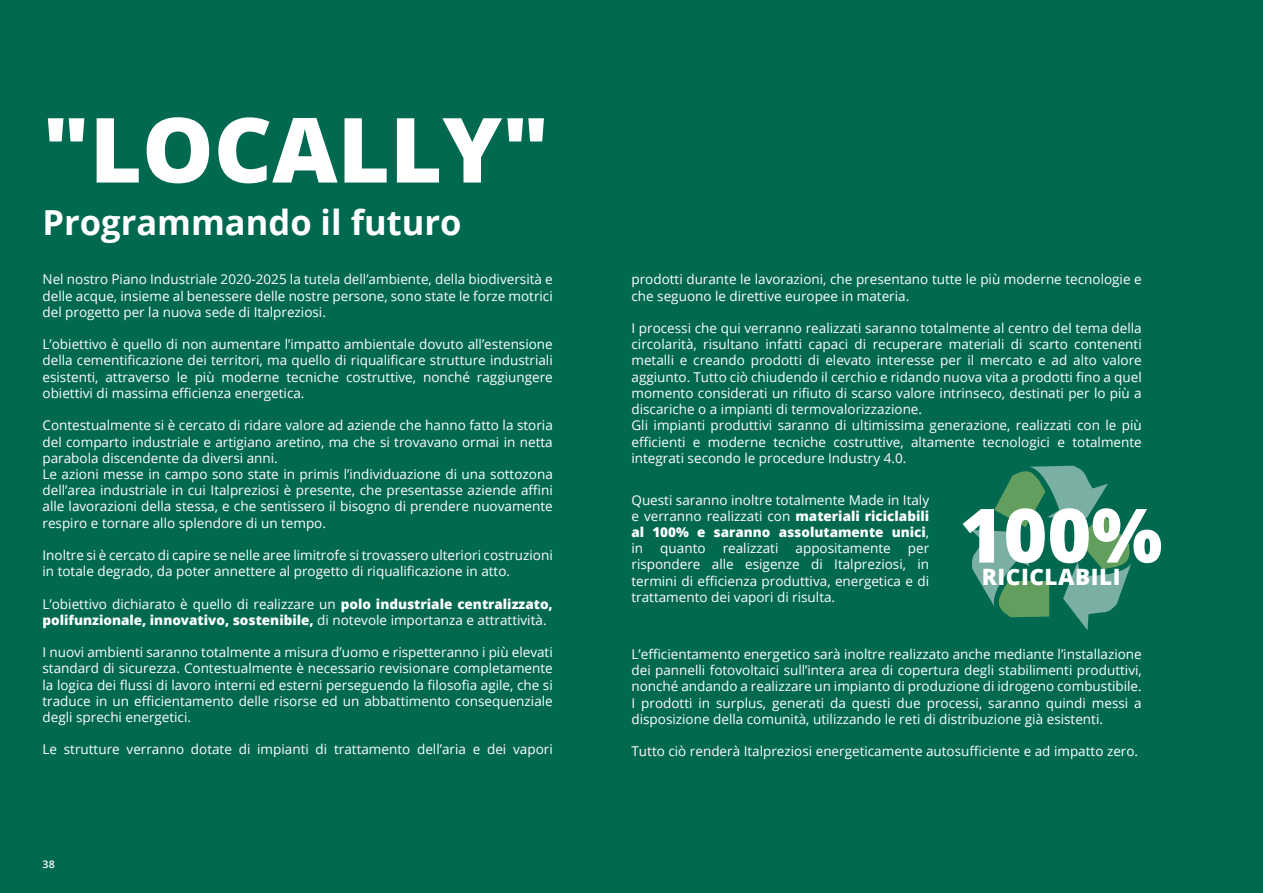
<style>
.page{position:relative;width:1263px;height:893px;background:#016950}
.page>*{position:absolute;margin:0;border:0;box-sizing:border-box;transform-origin:0 0}
.t1{font:800 90px "Open Sans";color:#fff}
.t2{font:800 75px "Open Sans";color:#fff}
.t3{font:700 34.5px "Open Sans";color:#fff}
.t4{font:800 22.5px "Open Sans";letter-spacing:.025em;color:#fff}
.t5{font:13.5px/16.2px "Open Sans";color:#fff;text-align:justify}
.Caption___Footer__al{font:600 10.5px "Open Sans";color:#fff}
.s1{font-weight:800}
</style>
<div class="page">
<svg style="left:971px;top:466px;width:160px;height:164px"></svg>
<p class="t1" style="left:43px;top:81px;width:508px">"LOCALLY"</p>
<p class="t3" style="left:43px;top:198px;width:420px">Programmando il futuro</p>
<p class="t5" style="left:43px;top:271px;width:512px">Nel nostro Piano Industriale 2020-2025 la tutela dell’ambiente, della biodiversità e delle acque, insieme al benessere delle nostre persone, sono state le forze motrici del progetto per la nuova sede di Italpreziosi.</p>
<p class="t5" style="left:43px;top:336px;width:512px">L’obiettivo è quello di non aumentare l’impatto ambientale dovuto all’estensione della cementificazione dei territori, ma quello di riqualificare strutture industriali esistenti, attraverso le più moderne tecniche costruttive, nonché raggiungere obiettivi di massima efficienza energetica.</p>
<p class="t5" style="left:43px;top:417px;width:512px">Contestualmente si è cercato di ridare valore ad aziende che hanno fatto la storia del comparto industriale e artigiano aretino, ma che si trovavano ormai in netta parabola discendente da diversi anni.</p>
<p class="t5" style="left:43px;top:466px;width:512px">Le azioni messe in campo sono state in primis l’individuazione di una sottozona dell’area industriale in cui Italpreziosi è presente, che presentasse aziende affini alle lavorazioni della stessa, e che sentissero il bisogno di prendere nuovamente respiro e tornare allo splendore di un tempo.</p>
<p class="t5" style="left:43px;top:547px;width:512px">Inoltre si è cercato di capire se nelle aree limitrofe si trovassero ulteriori costruzioni in totale degrado, da poter annettere al progetto di riqualificazione in atto.</p>
<p class="t5" style="left:43px;top:595px;width:512px">L’obiettivo dichiarato è quello di realizzare un <span class="s1">polo industriale centralizzato, polifunzionale, innovativo, sostenibile,</span> di notevole importanza e attrattività.</p>
<p class="t5" style="left:43px;top:644px;width:512px">I nuovi ambienti saranno totalmente a misura d’uomo e rispetteranno i più elevati standard di sicurezza. Contestualmente è necessario revisionare completamente la logica dei flussi di lavoro interni ed esterni perseguendo la filosofia agile, che si traduce in un efficientamento delle risorse ed un abbattimento consequenziale degli sprechi energetici.</p>
<p class="t5" style="left:43px;top:741px;width:512px">Le strutture verranno dotate di impianti di trattamento dell’aria e dei vapori</p>
<p class="Caption___Footer__al" style="left:43px;top:857px;width:14px">38</p>
<p class="t5" style="left:631px;top:271px;width:512px">prodotti durante le lavorazioni, che presentano tutte le più moderne tecnologie e che seguono le direttive europee in materia.</p>
<p class="t5" style="left:631px;top:320px;width:512px">I processi che qui verranno realizzati saranno totalmente al centro del tema della circolarità, risultano infatti capaci di recuperare materiali di scarto contenenti metalli e creando prodotti di elevato interesse per il mercato e ad alto valore aggiunto. Tutto ciò chiudendo il cerchio e ridando nuova vita a prodotti fino a quel momento considerati un rifiuto di scarso valore intrinseco, destinati per lo più a discariche o a impianti di termovalorizzazione.</p>
<p class="t5" style="left:631px;top:417px;width:512px">Gli impianti produttivi saranno di ultimissima generazione, realizzati con le più efficienti e moderne tecniche costruttive, altamente tecnologici e totalmente integrati secondo le procedure Industry 4.0.</p>
<p class="t5" style="left:631px;top:491px;width:299px">Questi saranno inoltre totalmente Made in Italy e verranno realizzati con <span class="s1">materiali riciclabili al 100% e saranno assolutamente unici</span>, in</p>
<p class="t2" style="left:959px;top:478px;width:204px">100%</p>
<p class="t4" style="left:982px;top:560px;width:141px">RICICLABILI</p>
<p class="t5" style="left:660px;top:540px;width:47px">quanto</p>
<p class="t5" style="left:723px;top:540px;width:57px">realizzati</p>
<p class="t5" style="left:795px;top:540px;width:97px">appositamente</p>
<p class="t5" style="left:631px;top:540px;width:299px;text-indent:276px">per rispondere alle esigenze di Italpreziosi, in termini di efficienza produttiva, energetica e di trattamento dei vapori di risulta.</p>
<p class="t5" style="left:631px;top:646px;width:512px">L’efficientamento energetico sarà inoltre realizzato anche mediante l’installazione dei pannelli fotovoltaici sull’intera area di copertura degli stabilimenti produttivi, nonché andando a realizzare un impianto di produzione di idrogeno combustibile.<br>I prodotti in surplus, generati da questi due processi, saranno quindi messi a disposizione della comunità, utilizzando le reti di distribuzione già esistenti.</p>
<p class="t5" style="left:631px;top:743px;width:508px">Tutto ciò renderà Italpreziosi energeticamente autosufficiente e ad impatto zero.</p>
</div>
